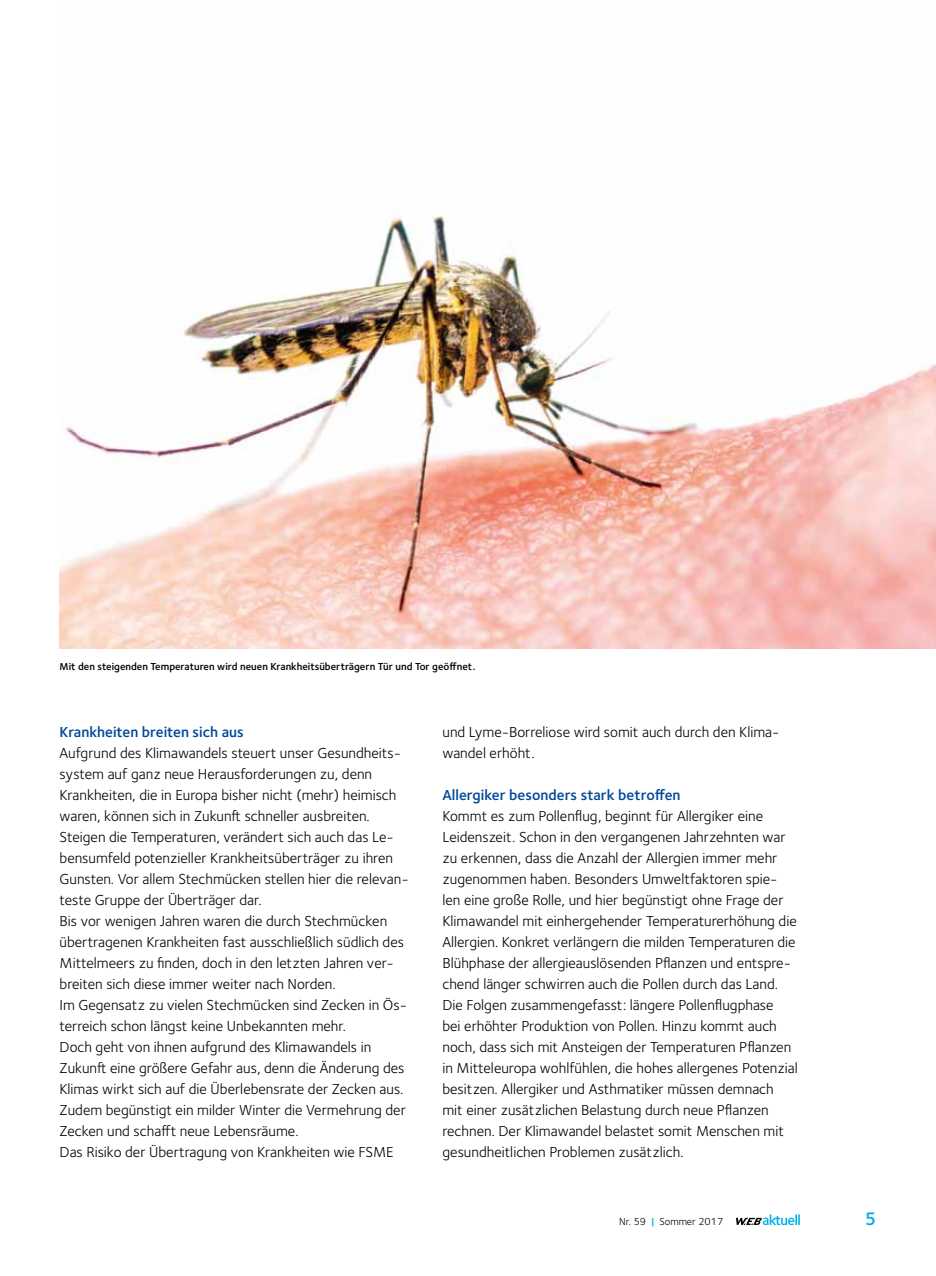
<style>
.page{position:relative;width:936px;height:1276px;background:#fff}
.page>*{position:absolute;margin:0;border:0;box-sizing:border-box;transform-origin:0 0}
.t1{font:600 18.75px "Foundry Sterling OT3";color:#00b1eb}
.t2{font:15px/21px "Foundry Sterling OT3";color:#000}
.t3{font:600 15px "Foundry Sterling OT3";color:#00489a}
.t4{font:600 10.5px "Foundry Sterling OT3";color:#000}
.t5{font:10.5px "Foundry Sterling OT3";color:#000}
.s1{font-weight:600;color:#00b1eb}
</style>
<div class="page">
<svg style="left:736px;top:1214px;width:63px;height:11px"></svg>
<img style="left:60px;top:213px;width:875px;height:435px">
<p class="t4" style="left:60px;top:658px;width:417px">Mit den steigenden Temperaturen wird neuen Krankheitsüberträgern Tür und Tor geöffnet.</p>
<p class="t3" style="left:60px;top:720px;width:186px">Krankheiten breiten sich aus</p>
<p class="t2" style="left:60px;top:741px;width:350px">Aufgrund des Klimawandels steuert unser Gesundheits&shy;system auf ganz neue Herausforderungen zu, denn Krankheiten, die in Europa bisher nicht (mehr) heimisch waren, können sich in Zukunft schneller ausbreiten.<br>Steigen die Temperaturen, verändert sich auch das Le&shy;bensumfeld potenzieller Krankheitsüberträger zu ihren Gunsten. Vor allem Stechmücken stellen hier die relevan&shy;teste Gruppe der Überträger dar.<br>Bis vor wenigen Jahren waren die durch Stechmücken übertragenen Krankheiten fast ausschließlich südlich des Mittelmeers zu finden, doch in den letzten Jahren ver&shy;breiten sich diese immer weiter nach Norden.<br>Im Gegensatz zu vielen Stechmücken sind Zecken in Ös&shy;terreich schon längst keine Unbekannten mehr.<br>Doch geht von ihnen aufgrund des Klimawandels in Zukunft eine größere Gefahr aus, denn die Änderung des Klimas wirkt sich auf die Überlebensrate der Zecken aus.<br>Zudem begünstigt ein milder Winter die Vermehrung der Zecken und schafft neue Lebensräume.<br>Das Risiko der Übertragung von Krankheiten wie FSME</p>
<p class="t2" style="left:442px;top:720px;width:338px">und Lyme-Borreliose wird somit auch durch den Klima&shy;wandel erhöht.</p>
<p class="t3" style="left:442px;top:783px;width:240px">Allergiker besonders stark betroffen</p>
<p class="t2" style="left:442px;top:804px;width:357px">Kommt es zum Pollenflug, beginnt für Allergiker eine Leidenszeit. Schon in den vergangenen Jahrzehnten war zu erkennen, dass die Anzahl der Allergien immer mehr zugenommen haben. Besonders Umweltfaktoren spie&shy;len eine große Rolle, und hier begünstigt ohne Frage der Klimawandel mit einhergehender Temperaturerhöhung die Allergien. Konkret verlängern die milden Temperaturen die Blühphase der allergieauslösenden Pflanzen und entspre&shy;chend länger schwirren auch die Pollen durch das Land.<br>Die Folgen zusammengefasst: längere Pollenflugphase<br>bei erhöhter Produktion von Pollen. Hinzu kommt auch noch, dass sich mit Ansteigen der Temperaturen Pflanzen in Mitteleuropa wohlfühlen, die hohes allergenes Potenzial besitzen. Allergiker und Asthmatiker müssen demnach mit einer zusätzlichen Belastung durch neue Pflanzen rechnen. Der Klimawandel belastet somit Menschen mit gesundheitlichen Problemen zusätzlich.</p>
<p class="t5" style="left:619px;top:1213px;width:106px">Nr. 59 <span class="s1">|</span> Sommer 2017</p>
<p class="t1" style="left:864px;top:1204px;width:13px">5</p>
</div>
